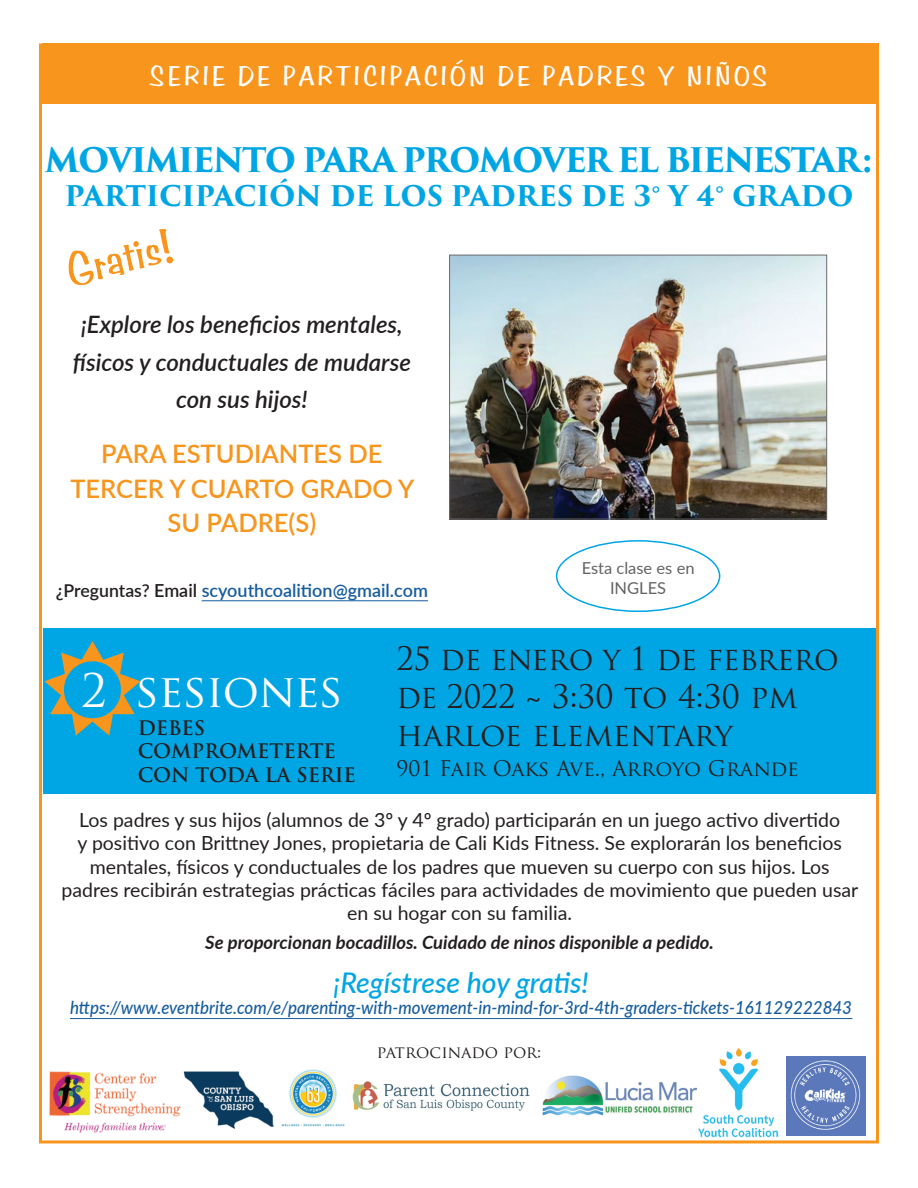
<style>
.page{position:relative;width:918px;height:1188px;background:#fff}
.page>*{position:absolute;margin:0;border:0;box-sizing:border-box;transform-origin:0 0}
.t1{font:46.5px "Benguiat Frisky ATT";color:#f7951d}
.t2{font:45px "Trajan Pro";letter-spacing:-.02em;color:#fff}
.t3{font:700 33px "Trajan Pro 3";letter-spacing:-.05em;color:#00a6e4}
.t4{font:31.5px/37.8px "Trajan Pro";letter-spacing:-.01em;color:#231f20}
.t5{font:italic 500 28.5px "Lato";color:#00a6e4}
.t6{font:700 27.75px "Trajan Pro 3";letter-spacing:-.01em;color:#00a6e4}
.t7{font:27px "Benguiat Frisky ATT";letter-spacing:.09em;color:#fff;scale:1.04 1}
.t8{font:600 25.5px/34.5px "Lato";color:#f7951d;text-align:center}
.t9{font:italic 600 24px/37.5px "Lato";color:#231f20;text-align:center}
.t10{font:21px "Trajan Pro";color:#231f20}
.t11{font:19.5px/23.4px "Lato";color:#231f20;text-align:center}
.t12{font:700 19.5px/23.4px "Trajan Pro";color:#231f20}
.t13{font:italic 700 18.45px "Lato";color:#231f20}
.t14{font:italic 500 18px "Lato";color:#175d9e;scale:.94 1}
.t15{font:600 18px "Lato";color:#175d9e}
.t16{font:16.5px/19.8px "Lato";color:#636366;text-align:center}
.t17{font:16.5px "Trajan Pro";color:#231f20}
.s1{font-size:17.7px;color:#231f20}
.s2{color:#231f20}
</style>
<div class="page">
<div style="left:42px;top:44px;width:837px;height:60px;background:#f7951d"></div>
<hr style="left:202px;top:600px;width:226px;height:1px;background:#175d9e">
<div style="left:43px;top:628px;width:834px;height:166px;background:#00a6e4"></div>
<hr style="left:70px;top:1018px;width:782px;height:1px;background:#175d9e">
<div style="left:556px;top:540px;width:164px;height:72px;border:2px solid #00a6e4;border-radius:50%"></div>
<img style="left:451px;top:257px;width:374px;height:260px">
<div style="left:449px;top:255px;width:378px;height:264px;border:1px solid #6b6b6e"></div>
<img style="left:49px;top:1069px;width:296px;height:64px">
<img style="left:351px;top:1081px;width:179px;height:30px">
<img style="left:786px;top:1056px;width:79px;height:79px">
<img style="left:696px;top:1048px;width:83px;height:90px">
<img style="left:543px;top:1075px;width:153px;height:41px">
<h3 class="t7" style="left:150px;top:59px;width:595px">SERIE DE PARTICIPACIÓN DE PADRES Y NIÑOS</h3>
<h3 class="t3" style="left:45px;top:136px;width:830px">MOVIMIENTO PARA PROMOVER EL BIENESTAR:</h3>
<h3 class="t6" style="left:65px;top:175px;width:790px">PARTICIPACIÓN DE LOS PADRES DE 3° Y 4° GRADO</h3>
<h1 class="t1" style="left:60px;top:243px;width:110px;rotate:-14deg">Gratis!</h1>
<p class="t9" style="left:73px;top:305px;width:340px">¡Explore los beneficios mentales, físicos y conductuales de mudarse con sus hijos!</p>
<h3 class="t8" style="left:70px;top:435px;width:346px">PARA ESTUDIANTES DE<br>TERCER Y CUARTO GRADO Y<br>SU PADRE(S)</h3>
<p class="t15" style="left:56px;top:577px;width:374px"><span class="s1">¿Preguntas?</span> <span class="s2">Email</span> scyouthcoalition@gmail.com</p>
<p class="t16" style="left:582px;top:558px;width:114px">Esta clase es en<br>INGLES</p>
<h3 class="t4" style="left:396px;top:640px;width:444px">25 de enero y 1 de febrero de 2022 ~ 3:30 to 4:30 pm harloe elementary</h3>
<p class="t10" style="left:396px;top:755px;width:404px">901 Fair Oaks Ave., Arroyo Grande</p>
<p class="t11" style="left:62px;top:807px;width:798px">Los padres y sus hijos (alumnos de 3º y 4º grado) participarán en un juego activo divertido<br>y positivo con Brittney Jones, propietaria de Cali Kids Fitness. Se explorarán los beneficios mentales, físicos y conductuales de los padres que mueven su cuerpo con sus hijos. Los padres recibirán estrategias prácticas fáciles para actividades de movimiento que pueden usar en su hogar con su familia.</p>
<p class="t13" style="left:205px;top:929px;width:510px">Se proporcionan bocadillos. Cuidado de ninos disponible a pedido.</p>
<h2 class="t2" style="left:81px;top:662px;width:264px">2 sesiones</h2>
<p class="t12" style="left:138px;top:716px;width:220px">DEBES<br>COMPROMETERTE<br>CON TODA LA SERIE</p>
<h3 class="t5" style="left:334px;top:962px;width:257px">¡Regístrese hoy gratis!</h3>
<p class="t14" style="left:70px;top:995px;width:833px">https://www.eventbrite.com/e/parenting-with-movement-in-mind-for-3rd-4th-graders-tickets-161129222843</p>
<p class="t17" style="left:377px;top:1041px;width:166px">patrocinado por:</p>
</div>
